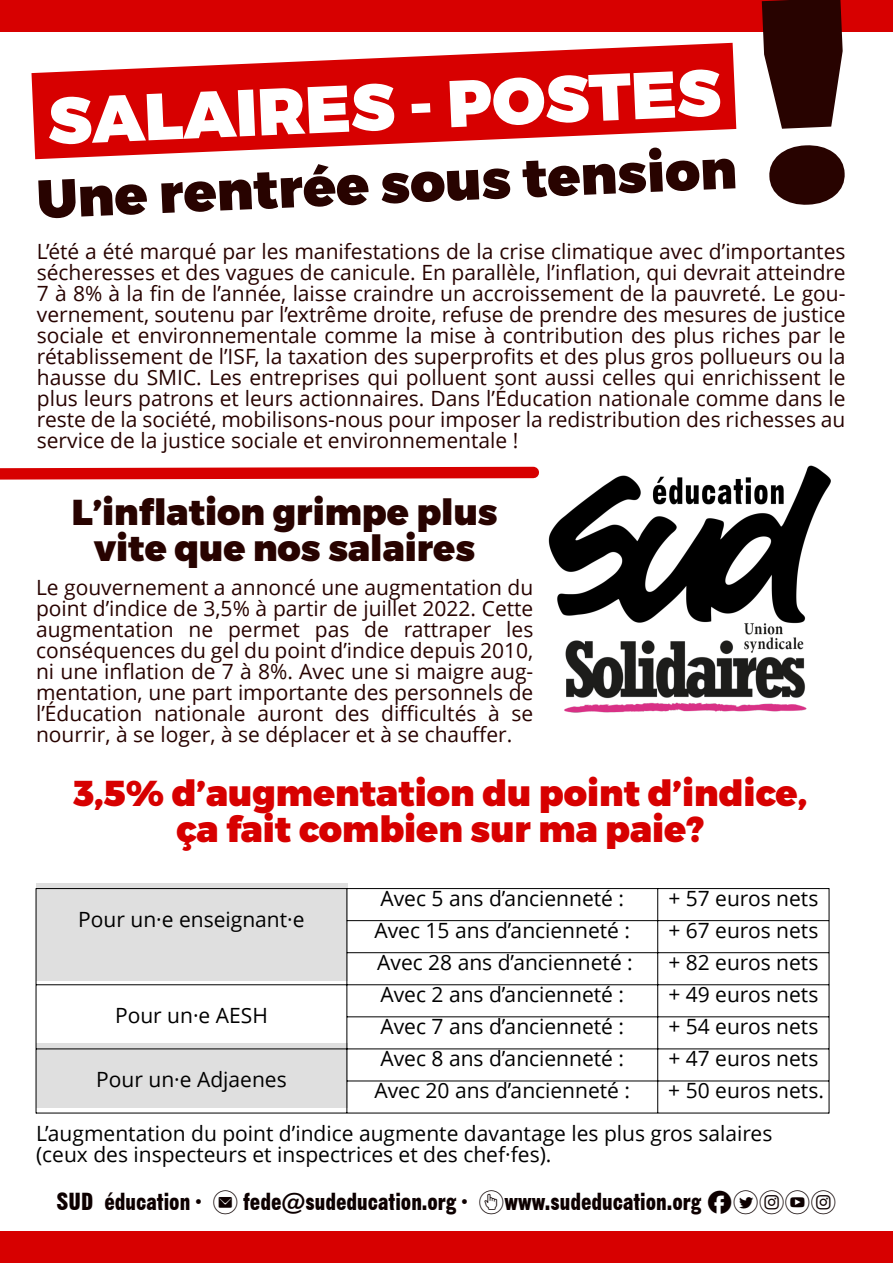
<style>
.page{position:relative;width:893px;height:1263px;background:#fff}
.page>*{position:absolute;margin:0;border:0;box-sizing:border-box;transform-origin:0 0}
.t1{font:900 66px "Montserrat";color:#fff}
.t2{font:900 54px "Montserrat";color:#280300}
.t3{font:900 36px/36px "Montserrat";color:#d70000;text-align:center}
.t4{font:900 36px/36px "Montserrat";color:#280300;text-align:center}
.t5{font:24px "Gothic No 13 BT";color:#0d0000}
.t6{font:21px/21px "Open Sans";color:#280300;text-align:justify}
.t7{font:21px/43px "Open Sans";color:#000}
.s1{font-family:"typeecon"}
</style>
<div class="page">
<img style="left:548px;top:465px;width:283px;height:248px">
<div style="left:36px;top:1044px;width:311px;height:64px;background:#dfdfdf"></div>
<div style="left:0;top:0;width:893px;height:32px;background:#d70000"></div>
<div style="left:0;top:1231px;width:893px;height:32px;background:#d70000"></div>
<svg style="left:31px;top:43px;width:705px;height:116px;fill:#d70000"></svg>
<svg style="left:762px;top:0;width:83px;height:205px"></svg>
<svg style="left:0;top:466px;width:539px;height:14px;background:#de2f2f"></svg>
<div style="left:36px;top:883px;width:311px;height:98px;background:#dfdfdf"></div>
<hr style="left:36px;top:888px;width:1px;height:225px;background:#000">
<hr style="left:829px;top:888px;width:1px;height:225px;background:#000">
<hr style="left:346px;top:888px;width:1px;height:225px;background:#000">
<hr style="left:657px;top:888px;width:1px;height:225px;background:#000">
<hr style="left:36px;top:888px;width:793px;height:1px;background:#000">
<hr style="left:347px;top:920px;width:482px;height:1px;background:#000">
<hr style="left:347px;top:952px;width:482px;height:1px;background:#000">
<hr style="left:36px;top:984px;width:793px;height:1px;background:#000">
<hr style="left:347px;top:1016px;width:482px;height:1px;background:#000">
<hr style="left:36px;top:1048px;width:793px;height:1px;background:#000">
<hr style="left:347px;top:1080px;width:482px;height:1px;background:#000">
<hr style="left:36px;top:1113px;width:793px;height:1px;background:#000">
<h1 class="t1" style="left:47px;top:78px;width:675px;rotate:-2deg">SALAIRES - POSTES</h1>
<h2 class="t2" style="left:36px;top:163px;width:702px;rotate:-2deg">Une rentrée sous tension</h2>
<p class="t6" style="left:37px;top:243px;width:810px">L’été a été marqué par les manifestations de la crise climatique avec d’importantes sécheresses et des vagues de canicule. En parallèle, l’inflation, qui devrait atteindre 7 à 8% à la fin de l’année, laisse craindre un accroissement de la pauvreté. Le gou&shy;vernement, soutenu par l’extrême droite, refuse de prendre des mesures de justice sociale et environnementale comme la mise à contribution des plus riches par le rétablissement de l’ISF, la taxation des superprofits et des plus gros pollueurs ou la hausse du SMIC. Les entreprises qui polluent sont aussi celles qui enrichissent le plus leurs patrons et leurs actionnaires. Dans l’Éducation nationale comme dans le reste de la société, mobilisons-nous pour imposer la redistribution des richesses au service de la justice sociale et environnementale !</p>
<h3 class="t4" style="left:72px;top:494px;width:428px">L’inflation grimpe plus vite que nos salaires</h3>
<p class="t6" style="left:36px;top:579px;width:499px">Le gouvernement a annoncé une augmentation du point d’indice de 3,5% à partir de juillet 2022. Cette augmentation ne permet pas de rattraper les conséquences du gel du point d’indice depuis 2010, ni une inflation de 7 à 8%. Avec une si maigre aug&shy;mentation, une part importante des personnels de l’Éducation nationale auront des difficultés à se nourrir, à se loger, à se déplacer et à se chauffer.</p>
<h3 class="t3" style="left:73px;top:775px;width:735px">3,5% d’augmentation du point d’indice, ça fait combien sur ma paie?</h3>
<p class="t7" style="left:78px;top:900px;width:228px">Pour un·e enseignant·e</p>
<p class="t7" style="left:115px;top:996px;width:154px">Pour un·e AESH</p>
<p class="t7" style="left:380px;top:879px;width:245px">Avec 5 ans d’ancienneté :</p>
<p class="t7" style="left:668px;top:879px;width:152px">+ 57 euros nets</p>
<p class="t7" style="left:374px;top:911px;width:257px">Avec 15 ans d’ancienneté :</p>
<p class="t7" style="left:668px;top:911px;width:152px">+ 67 euros nets</p>
<p class="t7" style="left:377px;top:943px;width:257px">Avec 28 ans d’ancienneté :</p>
<p class="t7" style="left:668px;top:943px;width:152px">+ 82 euros nets</p>
<p class="t7" style="left:380px;top:975px;width:245px">Avec 2 ans d’ancienneté :</p>
<p class="t7" style="left:668px;top:975px;width:152px">+ 49 euros nets</p>
<p class="t7" style="left:380px;top:1007px;width:245px">Avec 7 ans d’ancienneté :</p>
<p class="t7" style="left:668px;top:1007px;width:152px">+ 54 euros nets</p>
<p class="t7" style="left:380px;top:1039px;width:245px">Avec 8 ans d’ancienneté :</p>
<p class="t7" style="left:668px;top:1039px;width:152px">+ 47 euros nets</p>
<p class="t7" style="left:374px;top:1071px;width:257px">Avec 20 ans d’ancienneté :</p>
<p class="t7" style="left:96px;top:1060px;width:192px">Pour un·e Adjaenes</p>
<p class="t7" style="left:36px;top:1071px;width:789px;text-indent:632px">+ 50 euros nets.<br>L’augmentation du point d’indice augmente davantage les plus gros salaires</p>
<p class="t7" style="left:36px;top:1135px;width:517px">(ceux des inspecteurs et inspectrices et des chef·fes).</p>
<p class="t5" style="left:57px;top:1191px;width:781px">SUD éducation · <span class="s1">e</span> fede@sudeducation.org · <span class="s1">u</span>www.sudeducation.org <span class="s1">Ftiyi</span></p>
</div>
